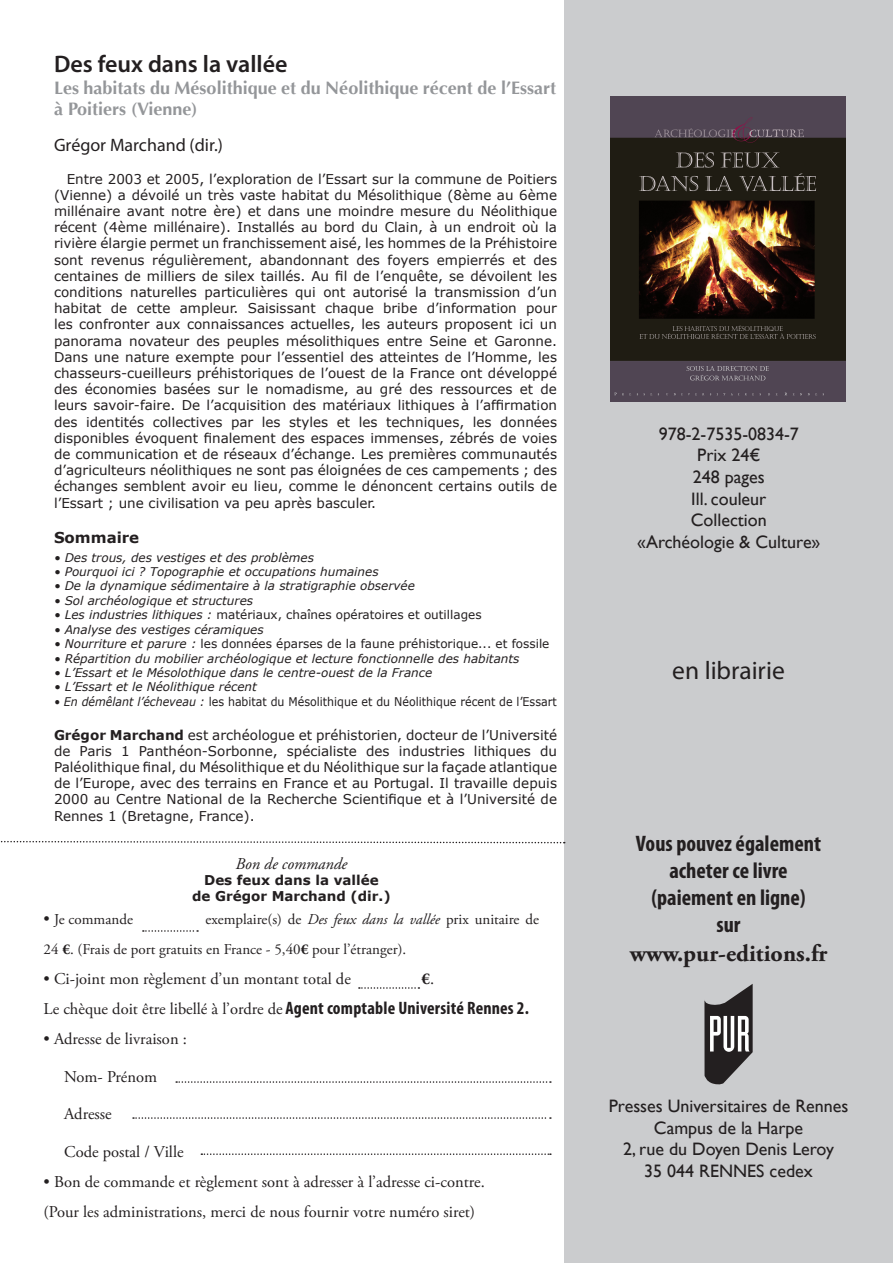
<style>
.page{position:relative;width:893px;height:1263px;background:#fff}
.page>*{position:absolute;margin:0;border:0;box-sizing:border-box;transform-origin:0 0}
.t1{font:25.5px "Myriad Pro";color:#231f20}
.adresse_internet_pur{font:700 24px "Adobe Garamond Pro";color:#231f20}
.titre{font:600 24px "Myriad Pro";color:#231f20}
.Style_de_paragraphe{font:700 condensed 22.5px "Myriad Pro";color:#231f20}
.adresse_pur{font:18px "Gill Sans";color:#231f20}
.infos{font:18px "Gill Sans";color:#231f20}
.sous_titre_livre{font:700 18px/21.6px "Optima";color:#949699}
.auteur{font:18px "Myriad Pro";color:#231f20}
.commande{font:16.5px "Adobe Garamond Pro";color:#231f20}
.Style_de_paragraphe-2{font:italic 16.5px "Adobe Garamond Pro";color:#231f20}
.commande-2{font:700 16.5px "Adobe Garamond Pro";color:#231f20}
.commande-3{font:15px/30px "Adobe Garamond Pro";color:#231f20}
.sommaire{font:700 15px "Verdana";color:#231f20}
.notice{font:13.5px/16.2px "Verdana";color:#231f20;text-align:justify}
.sur_l_auteur{font:13.5px/16.2px "Verdana";color:#231f20;text-align:justify}
.t2{font:700 13.5px "Verdana";color:#231f20}
.sommaire-2{font:italic 12px "Verdana";color:#231f20}
.sommaire-3{font:12px "Verdana";color:#231f20}
.sommaire-4{font:12px "Verdana";color:#231f20;scale:.92 1}
.s1{font-style:italic}
.s2{font-weight:700}
.s3{font-weight:400}
.s4{font-family:"Myriad Pro";font-weight:700;font-stretch:condensed;font-size:18px}
.s5{font-size:16.5px}
</style>
<div class="page">
<div style="left:564px;top:0;width:329px;height:1263px;background:#cbccce"></div>
<svg style="left:143px;top:930px;width:55px;height:2px"></svg>
<svg style="left:359px;top:987px;width:60px;height:2px"></svg>
<svg style="left:176px;top:1081px;width:375px;height:2px"></svg>
<svg style="left:133px;top:1117px;width:418px;height:2px"></svg>
<svg style="left:201px;top:1153px;width:350px;height:2px"></svg>
<svg style="left:0;top:841px;width:565px;height:3px"></svg>
<svg style="left:704px;top:984px;width:49px;height:101px"></svg>
<img style="left:610px;top:97px;width:236px;height:304px">
<p class="titre" style="left:54px;top:49px;width:235px">Des feux dans la vallée</p>
<p class="sous_titre_livre" style="left:54px;top:77px;width:503px">Les habitats du Mésolithique et du Néolithique récent de l’Essart à Poitiers (Vienne)</p>
<p class="auteur" style="left:54px;top:134px;width:170px">Grégor Marchand (dir.)</p>
<p class="notice" style="left:54px;top:170px;width:505px;text-indent:13px">Entre 2003 et 2005, l’exploration de l’Essart sur la commune de Poitiers (Vienne) a dévoilé un très vaste habitat du Mésolithique (8ème au 6ème millénaire avant notre ère) et dans une moindre mesure du Néolithique récent (4ème millénaire). Installés au bord du Clain, à un endroit où la rivière élargie permet un franchissement aisé, les hommes de la Préhistoire sont revenus régulièrement, abandonnant des foyers empierrés et des centaines de milliers de silex taillés. Au fil de l’enquête, se dévoilent les conditions naturelles particulières qui ont autorisé la transmission d’un habitat de cette ampleur. Saisissant chaque bribe d’information pour les confronter aux connaissances actuelles, les auteurs proposent ici un panorama novateur des peuples mésolithiques entre Seine et Garonne.<br>Dans une nature exempte pour l’essentiel des atteintes de l’Homme, les chasseurs-cueilleurs préhistoriques de l’ouest de la France ont développé des économies basées sur le nomadisme, au gré des ressources et de leurs savoir-faire. De l’acquisition des matériaux lithiques à l’affirmation des identités collectives par les styles et les techniques, les données disponibles évoquent finalement des espaces immenses, zébrés de voies de communication et de réseaux d’échange. Les premières communautés d’agriculteurs néolithiques ne sont pas éloignées de ces campements ; des échanges semblent avoir eu lieu, comme le dénoncent certains outils de l’Essart ; une civilisation va peu après basculer.</p>
<p class="sommaire" style="left:54px;top:528px;width:87px">Sommaire</p>
<p class="sommaire-2" style="left:54px;top:550px;width:261px">• Des trous, des vestiges et des problèmes</p>
<p class="sommaire-2" style="left:54px;top:564px;width:326px">• Pourquoi ici ? Topographie et occupations humaines</p>
<p class="sommaire-2" style="left:54px;top:578px;width:362px">• De la dynamique sédimentaire à la stratigraphie observée</p>
<p class="sommaire-2" style="left:54px;top:593px;width:201px">• Sol archéologique et structures</p>
<p class="sommaire-3" style="left:54px;top:607px;width:429px"><span class="s1">• Les industries lithiques :</span> matériaux, chaînes opératoires et outillages</p>
<p class="sommaire-2" style="left:54px;top:622px;width:211px">• Analyse des vestiges céramiques</p>
<p class="sommaire-3" style="left:54px;top:636px;width:497px"><span class="s1">• Nourriture et parure :</span> les données éparses de la faune préhistorique... et fossile</p>
<p class="sommaire-2" style="left:54px;top:650px;width:467px">• Répartition du mobilier archéologique et lecture fonctionnelle des habitants</p>
<p class="sommaire-2" style="left:54px;top:665px;width:380px">• L’Essart et le Mésolothique dans le centre-ouest de la France</p>
<p class="sommaire-2" style="left:54px;top:679px;width:204px">• L’Essart et le Néolithique récent</p>
<p class="sommaire-4" style="left:54px;top:694px;width:548px"><span class="s1">• En démêlant l’écheveau :</span> les habitat du Mésolithique et du Néolithique récent de l’Essart</p>
<p class="sur_l_auteur" style="left:54px;top:726px;width:505px"><span class="s2">Grégor Marchand</span> est archéologue et préhistorien, docteur de l’Université de Paris 1 Panthéon-Sorbonne, spécialiste des industries lithiques du Paléolithique final, du Mésolithique et du Néolithique sur la façade atlantique de l’Europe, avec des terrains en France et au Portugal. Il travaille depuis 2000 au Centre National de la Recherche Scientifique et à l’Université de Rennes 1 (Bretagne, France).</p>
<p class="Style_de_paragraphe-2" style="left:236px;top:854px;width:113px">Bon de commande</p>
<p class="t2" style="left:204px;top:871px;width:176px">Des feux dans la vallée</p>
<p class="t2" style="left:192px;top:888px;width:200px">de Grégor Marchand (dir.)</p>
<p class="commande-3" style="left:44px;top:905px;width:497px;text-indent:162px">exemplaire(s) de <span class="s1">Des feux dans la vallée</span> prix unitaire de<br>24 <span class="s2">€</span>. (Frais de port gratuits en France - 5,40<span class="s2">€</span> pour l’étranger).</p>
<p class="commande" style="left:44px;top:969px;width:309px">• Ci-joint mon règlement d’un montant total de</p>
<p class="commande-2" style="left:422px;top:969px;width:14px">€<span class="s3">.</span></p>
<p class="commande" style="left:44px;top:999px;width:487px">Le chèque doit être libellé à l’ordre de <span class="s4">Agent comptable Université Rennes 2.</span></p>
<p class="commande" style="left:44px;top:1029px;width:145px">• Adresse de livraison :</p>
<p class="commande" style="left:64px;top:1066px;width:94px">Nom- Prénom</p>
<p class="commande" style="left:64px;top:1104px;width:49px">Adresse</p>
<p class="commande" style="left:64px;top:1141px;width:121px">Code postal / Ville</p>
<p class="commande" style="left:44px;top:1171px;width:443px">• Bon de commande et règlement sont à adresser à l’adresse ci-contre.</p>
<p class="commande" style="left:44px;top:1201px;width:433px">(Pour les administrations, merci de nous fournir votre numéro siret)</p>
<p class="commande-3" style="left:44px;top:905px;width:91px"><span class="s5">•</span> Je commande</p>
<p class="infos" style="left:659px;top:423px;width:142px">978-2-7535-0834-7</p>
<p class="infos" style="left:697px;top:445px;width:65px">Prix 24€</p>
<p class="infos" style="left:693px;top:466px;width:73px">248 pages</p>
<p class="infos" style="left:691px;top:488px;width:77px">Ill. couleur</p>
<p class="infos" style="left:691px;top:509px;width:77px">Collection</p>
<p class="infos" style="left:637px;top:531px;width:185px">«Archéologie &amp; Culture»</p>
<p class="t1" style="left:672px;top:655px;width:114px">en librairie</p>
<p class="Style_de_paragraphe" style="left:636px;top:830px;width:187px">Vous pouvez également</p>
<p class="Style_de_paragraphe" style="left:669px;top:857px;width:120px">acheter ce livre</p>
<p class="Style_de_paragraphe" style="left:651px;top:884px;width:156px">(paiement en ligne)</p>
<p class="Style_de_paragraphe" style="left:716px;top:911px;width:26px">sur</p>
<p class="adresse_internet_pur" style="left:630px;top:939px;width:199px">www.pur-editions.fr</p>
<p class="adresse_pur" style="left:609px;top:1095px;width:241px">Presses Universitaires de Rennes</p>
<p class="adresse_pur" style="left:654px;top:1117px;width:151px">Campus de la Harpe</p>
<p class="adresse_pur" style="left:623px;top:1139px;width:212px">2, rue du Doyen Denis Leroy</p>
<p class="adresse_pur" style="left:644px;top:1160px;width:170px">35 044 RENNES cedex</p>
</div>
